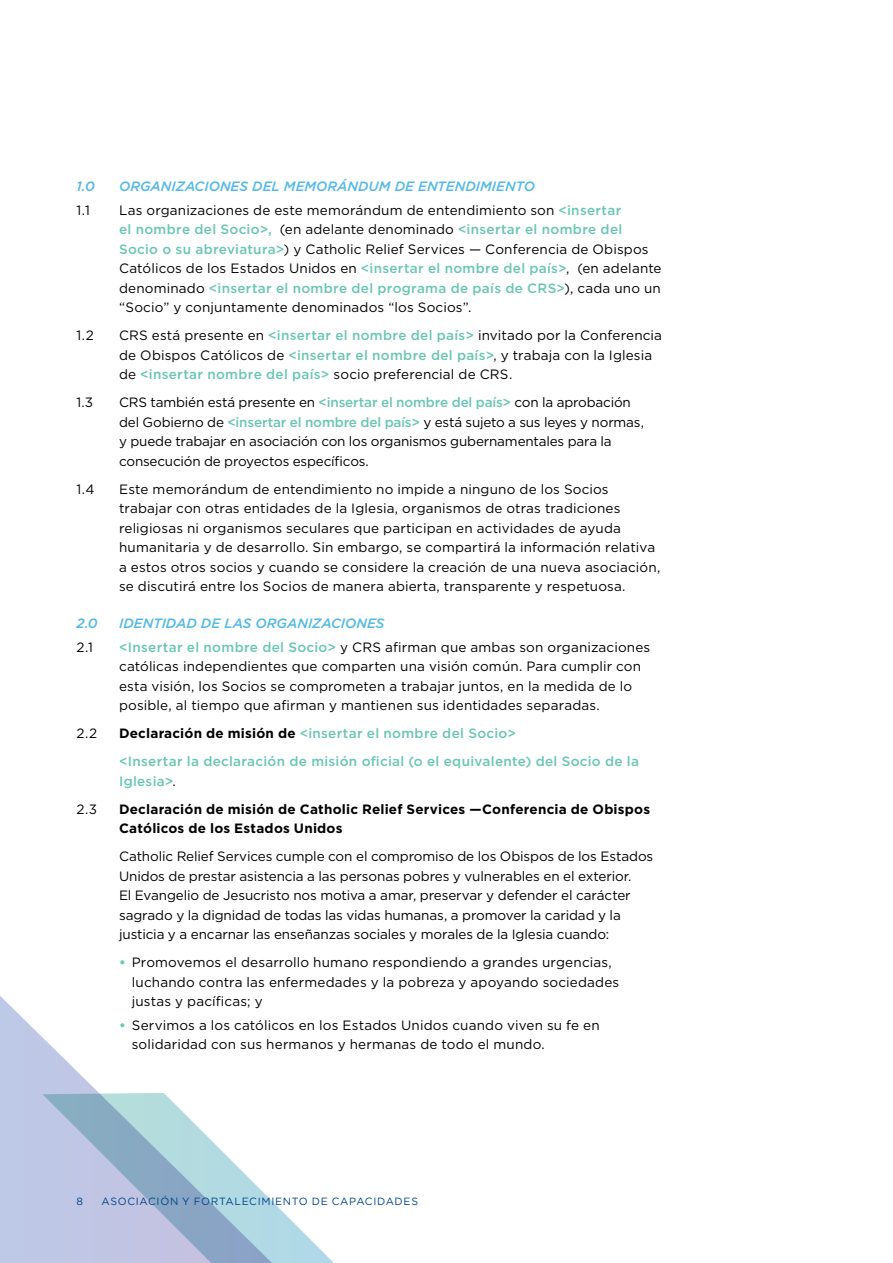
<style>
.page{position:relative;width:893px;height:1263px;background:#fff}
.page>*{position:absolute;margin:0;border:0;box-sizing:border-box;transform-origin:0 0}
.t1{font:13.5px/19.5px "Gotham";letter-spacing:.005em;color:#000}
.t2{font:13.5px/19.5px "Gotham";letter-spacing:-.015em;color:#000}
.t3{font:500 13.5px/28px "Gotham";letter-spacing:.025em;color:#69c6b4}
.t4{font:700 13.5px/19.5px "Gotham";letter-spacing:.015em;color:#000}
.t5{font:italic 500 13.5px "Gotham";color:#52b9e9}
.t6{font:10.5px "Gotham";letter-spacing:.065em;color:#00468b}
.s1{font-weight:500;color:#69c6b4}
.s2{font-weight:700;color:#000}
.s3{font-weight:400;color:#000}
.s4{font-weight:700;color:#69c6b4}
</style>
<div class="page">
<svg style="left:0;top:996px;width:99px;height:267px"></svg>
<svg style="left:43px;top:1093px;width:291px;height:170px"></svg>
<p class="t5" style="left:77px;top:178px;width:20px">1.0</p>
<p class="t5" style="left:119px;top:178px;width:418px">ORGANIZACIONES DEL MEMORÁNDUM DE ENTENDIMIENTO</p>
<p class="t1" style="left:77px;top:200px;width:15px">1.1</p>
<p class="t1" style="left:119px;top:200px;width:544px">Las organizaciones de este memorándum de entendimiento son <span class="s1">&lt;insertar<br>el nombre del Socio&gt;,</span> (en adelante denominado <span class="s1">&lt;insertar el nombre del Socio o su abreviatura&gt;</span>) y Catholic Relief Services — Conferencia de Obispos Católicos de los Estados Unidos en <span class="s1">&lt;insertar el nombre del país&gt;</span>, (en adelante denominado <span class="s1">&lt;insertar el nombre del programa de país de CRS&gt;</span>), cada uno un “Socio” y conjuntamente denominados “los Socios”.</p>
<p class="t1" style="left:77px;top:326px;width:19px">1.2</p>
<p class="t1" style="left:119px;top:326px;width:544px">CRS está presente en <span class="s1">&lt;insertar el nombre del país&gt;</span> invitado por la Conferencia de Obispos Católicos de <span class="s1">&lt;insertar el nombre del país&gt;</span>, y trabaja con la Iglesia de <span class="s1">&lt;insertar nombre del país&gt;</span> socio preferencial de CRS.</p>
<p class="t1" style="left:77px;top:393px;width:18px">1.3</p>
<p class="t2" style="left:119px;top:393px;width:526px">CRS también está presente en <span class="s1">&lt;insertar el nombre del país&gt;</span> con la aprobación del Gobierno de <span class="s1">&lt;insertar el nombre del país&gt;</span> y está sujeto a sus leyes y normas, y puede trabajar en asociación con los organismos gubernamentales para la consecución de proyectos específicos.</p>
<p class="t1" style="left:77px;top:479px;width:19px">1.4</p>
<p class="t1" style="left:119px;top:479px;width:543px">Este memorándum de entendimiento no impide a ninguno de los Socios trabajar con otras entidades de la Iglesia, organismos de otras tradiciones religiosas ni organismos seculares que participan en actividades de ayuda humanitaria y de desarrollo. Sin embargo, se compartirá la información relativa a estos otros socios y cuando se considere la creación de una nueva asociación, se discutirá entre los Socios de manera abierta, transparente y respetuosa.</p>
<p class="t5" style="left:77px;top:614px;width:23px">2.0</p>
<p class="t5" style="left:119px;top:614px;width:267px">IDENTIDAD DE LAS ORGANIZACIONES</p>
<p class="t1" style="left:77px;top:637px;width:18px">2.1</p>
<p class="t1" style="left:119px;top:637px;width:533px"><span class="s1">&lt;Insertar el nombre del Socio&gt;</span> y CRS afirman que ambas son organizaciones católicas independientes que comparten una visión común. Para cumplir con esta visión, los Socios se comprometen a trabajar juntos, en la medida de lo posible, al tiempo que afirman y mantienen sus identidades separadas.</p>
<p class="t1" style="left:77px;top:723px;width:22px">2.2</p>
<p class="t3" style="left:119px;top:719px;width:521px"><span class="s2">Declaración de misión de</span> &lt;insertar el nombre del Socio&gt;<br>&lt;Insertar la declaración de misión oficial (o el equivalente) del Socio de la</p>
<p class="t3" style="left:119px;top:767px;width:58px">Iglesia&gt;<span class="s3">.</span></p>
<p class="t1" style="left:77px;top:799px;width:22px">2.3</p>
<p class="t4" style="left:119px;top:799px;width:533px">Declaración de misión de Catholic Relief Services —Conferencia de Obispos<br>Católicos de los Estados Unidos</p>
<p class="t1" style="left:119px;top:846px;width:536px">Catholic Relief Services cumple con el compromiso de los Obispos de los Estados Unidos de prestar asistencia a las personas pobres y vulnerables en el exterior.<br>El Evangelio de Jesucristo nos motiva a amar, preservar y defender el carácter sagrado y la dignidad de todas las vidas humanas, a promover la caridad y la justicia y a encarnar las enseñanzas sociales y morales de la Iglesia cuando:</p>
<p class="t1" style="left:132px;top:952px;width:489px;text-indent:-13px"><span class="s4">•</span> Promovemos el desarrollo humano respondiendo a grandes urgencias, luchando contra las enfermedades y la pobreza y apoyando sociedades justas y pacíficas; y</p>
<p class="t1" style="left:132px;top:1015px;width:469px;text-indent:-13px"><span class="s4">•</span> Servimos a los católicos en los Estados Unidos cuando viven su fe en solidaridad con sus hermanos y hermanas de todo el mundo.</p>
<p class="t6" style="left:77px;top:1195px;width:8px">8</p>
<p class="t6" style="left:101px;top:1195px;width:318px">ASOCIACIÓN Y FORTALECIMIENTO DE CAPACIDADES</p>
</div>
